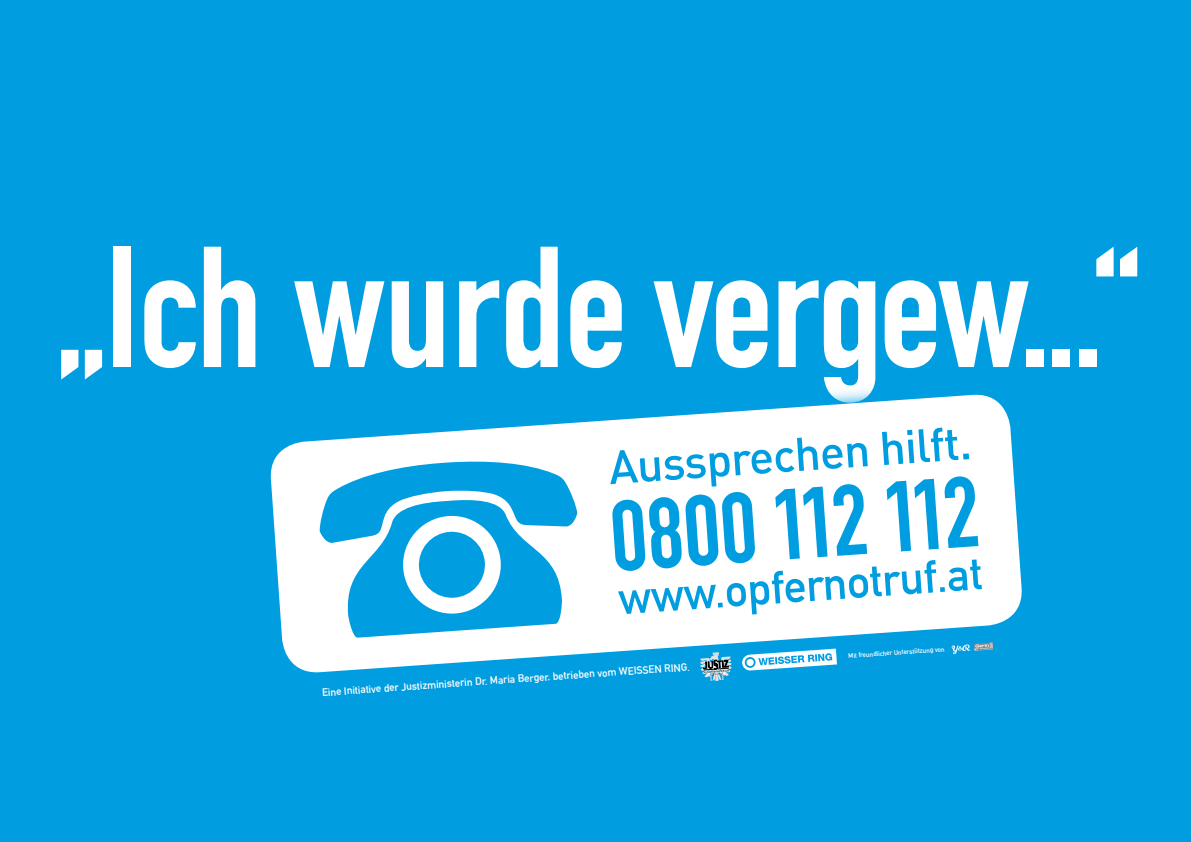
<style>
.page{position:relative;width:1191px;height:842px;background:#009ee0}
.page>*{position:absolute;margin:0;border:0;box-sizing:border-box;transform-origin:0 0}
.t1{font:169px "DIN Engschrift";letter-spacing:-.01em;color:#fff}
.t2{font:10.6px "DIN Mittelschrift";color:#fff}
.t3{font:6.6px "DIN Mittelschrift";color:#fff}
</style>
<div class="page">
<svg style="left:270px;top:394px;width:752px;height:281px;fill:#fff"></svg>
<svg style="left:319px;top:460px;width:258px;height:178px"></svg>
<svg style="left:610px;top:428px;width:372px;height:186px"></svg>
<h1 class="t1" style="left:58px;top:209px;width:1083px">„Ich wurde vergew...“</h1>
<p class="t2" style="left:322px;top:686px;width:370px;rotate:-4deg">Eine Initiative der Justizministerin Dr. Maria Berger, betrieben vom Wei ssen Ring.</p>
<p class="t3" style="left:848px;top:652px;width:99px;rotate:-4deg">Mit freundlicher Unterstützung von</p>
</div>
